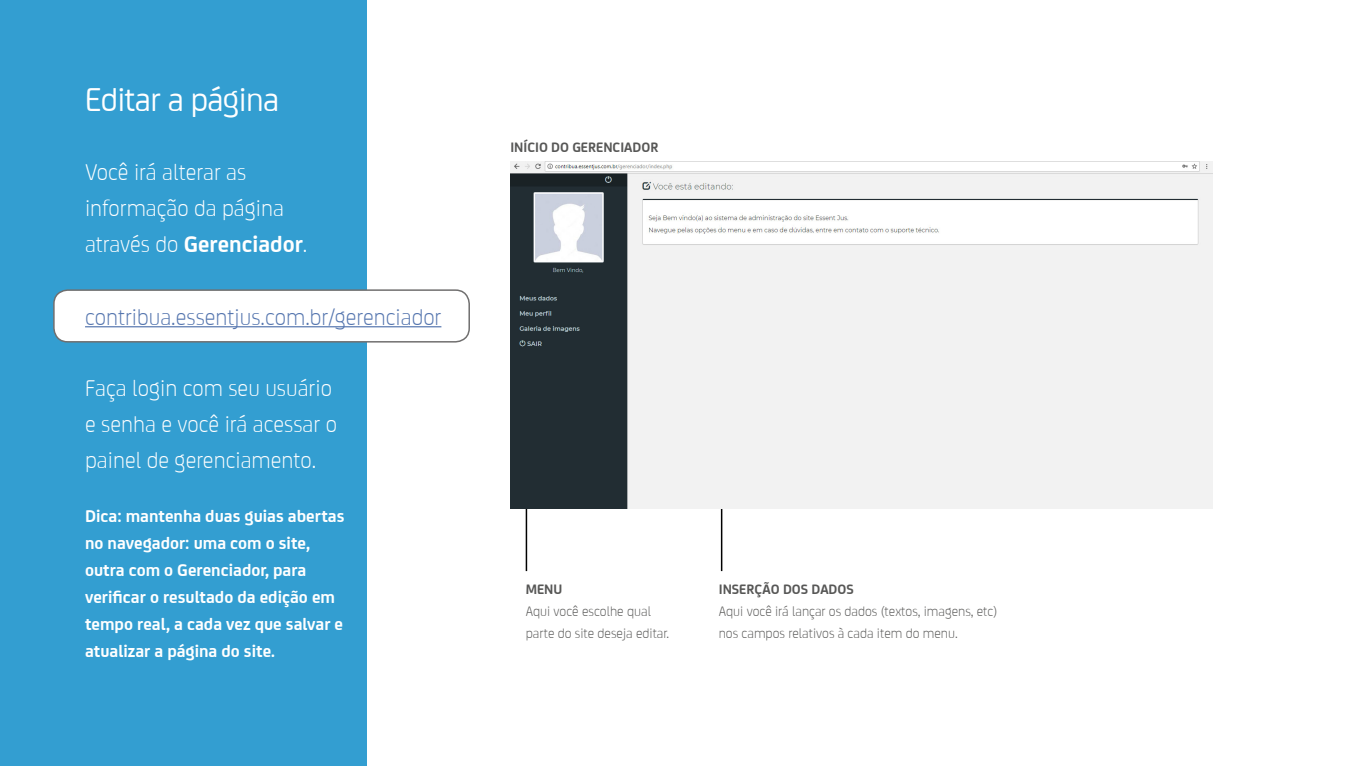
<style>
.page{position:relative;width:1361px;height:766px;background:#fff}
.page>*{position:absolute;margin:0;border:0;box-sizing:border-box;transform-origin:0 0}
.t1{font:34.8px "FS Joey";letter-spacing:-.02em;color:#fff}
.t2{font:300 24px/36px "FS Joey";color:#fff}
.t3{font:300 24px "FS Joey";color:#5576af}
.t4{font:700 18px/27px "FS Joey";color:#fff}
.t5{font:300 14.4px/21.6px "FS Joey";color:#575756}
.t6{font:700 14.4px "FS Joey";color:#575756}
.s1{font-weight:700}
</style>
<div class="page">
<div style="left:1px;top:0;width:366px;height:765px;background:#339ed1"></div>
<div style="left:54px;top:290px;width:415px;height:52px;background:#fff;border-radius:14px"></div>
<div style="left:53px;top:289px;width:417px;height:53px;border:2px solid #706f6f;border-radius:14px"></div>
<hr style="left:85px;top:326px;width:356px;height:1px;background:#5576af">
<hr style="left:526px;top:507px;width:1px;height:64px;background:#000">
<hr style="left:721px;top:507px;width:1px;height:64px;background:#000">
<img style="left:510px;top:162px;width:702px;height:346px">
<h1 class="t1" style="left:85px;top:81px;width:196px">Editar a página</h1>
<h2 class="t2" style="left:85px;top:154px;width:224px">Você irá alterar as informação da página através do <span class="s1">Gerenciador</span>.</h2>
<h2 class="t3" style="left:85px;top:303px;width:358px">contribua.essentjus.com.br/gerenciador</h2>
<h2 class="t2" style="left:85px;top:370px;width:253px">Faça login com seu usuário e senha e você irá acessar o painel de gerenciamento.</h2>
<p class="t4" style="left:85px;top:502px;width:261px">Dica: mantenha duas guias abertas no navegador: uma com o site, outra com o Gerenciador, para verificar o resultado da edição em tempo real, a cada vez que salvar e atualizar a página do site.</p>
<p class="t6" style="left:510px;top:139px;width:149px">INÍCIO DO GERENCIADOR</p>
<p class="t6" style="left:526px;top:581px;width:38px">MENU</p>
<p class="t5" style="left:526px;top:600px;width:145px">Aqui você escolhe qual parte do site deseja editar.</p>
<p class="t6" style="left:719px;top:581px;width:137px">INSERÇÃO DOS DADOS</p>
<p class="t5" style="left:719px;top:600px;width:280px">Aqui você irá lançar os dados (textos, imagens, etc) nos campos relativos à cada item do menu.</p>
</div>
